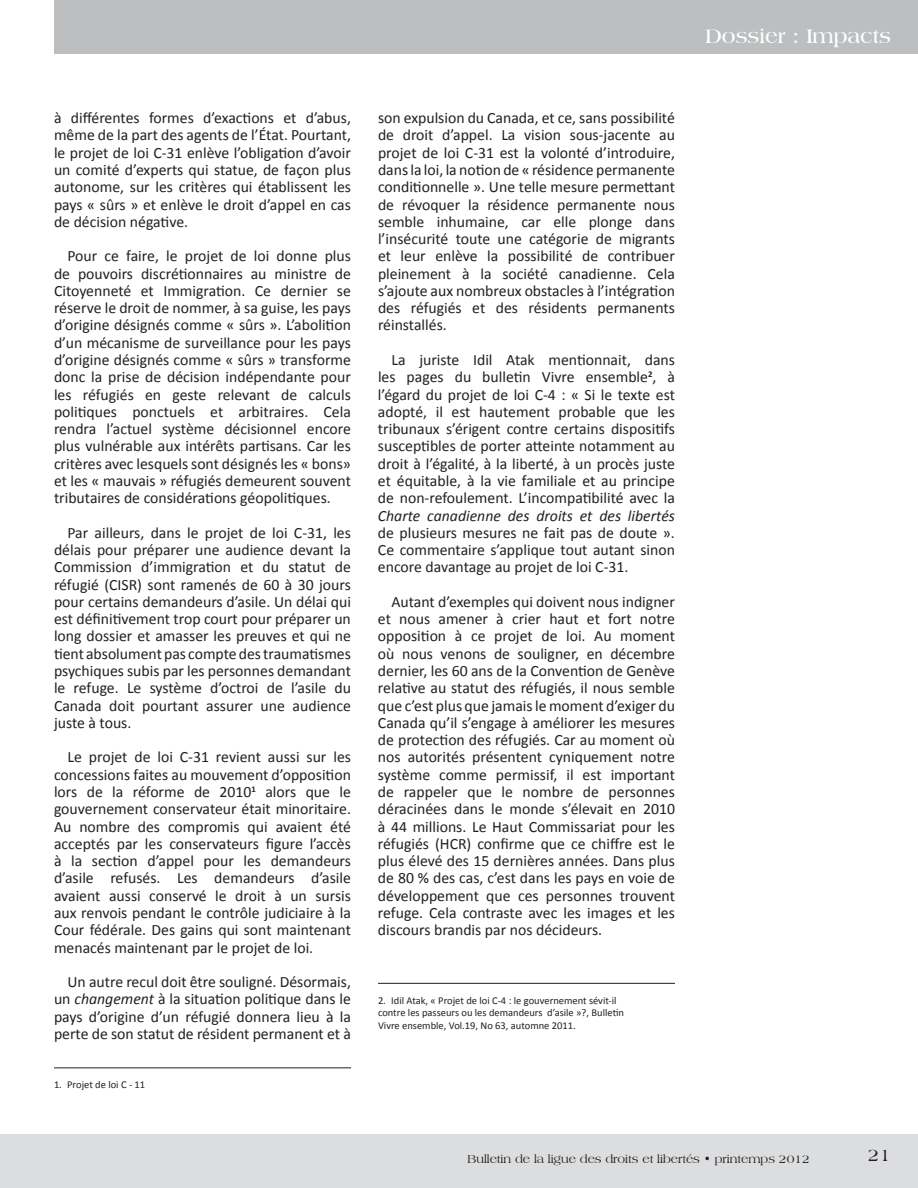
<style>
.page{position:relative;width:918px;height:1188px;background:#fff}
.page>*{position:absolute;margin:0;border:0;box-sizing:border-box;transform-origin:0 0}
.t1{font:700 21px "Americana BT";color:#fff}
.t2{font:18px "Americana BT";color:#231f20}
.t3{font:15.75px/17.2px "Calibri";color:#231f20;text-align:justify}
.t4{font:italic 15.75px "Calibri";color:#231f20}
.t5{font:12px "Americana BT";color:#231f20}
.t6{font:10.5px/12.6px "Calibri";color:#231f20}
.s1{font-style:italic}
</style>
<div class="page">
<hr style="left:54px;top:1067px;width:297px;height:1px;background:#231f20">
<hr style="left:378px;top:983px;width:297px;height:1px;background:#231f20">
<div style="left:0;top:1134px;width:918px;height:54px;background:#dcddde"></div>
<div style="left:54px;top:0;width:864px;height:54px;background:#bcbec0"></div>
<p class="t3" style="left:54px;top:109px;width:299px">à différentes formes d’exactions et d’abus, même de la part des agents de l’État. Pourtant, le projet de loi C-31 enlève l’obligation d’avoir un comité d’experts qui statue, de façon plus autonome, sur les critères qui établissent les pays « sûrs » et enlève le droit d’appel en cas de décision négative.</p>
<p class="t3" style="left:54px;top:248px;width:299px;text-indent:13px">Pour ce faire, le projet de loi donne plus de pouvoirs discrétionnaires au ministre de Citoyenneté et Immigration. Ce dernier se réserve le droit de nommer, à sa guise, les pays d’origine désignés comme « sûrs ». L’abolition d’un mécanisme de surveillance pour les pays d’origine désignés comme « sûrs » transforme donc la prise de décision indépendante pour les réfugiés en geste relevant de calculs politiques ponctuels et arbitraires. Cela rendra l’actuel système décisionnel encore plus vulnérable aux intérêts partisans. Car les critères avec lesquels sont désignés les « bons» et les « mauvais » réfugiés demeurent souvent tributaires de considérations géopolitiques.</p>
<p class="t3" style="left:54px;top:524px;width:298px;text-indent:13px">Par ailleurs, dans le projet de loi C-31, les délais pour préparer une audience devant la Commission d’immigration et du statut de réfugié (CISR) sont ramenés de 60 à 30 jours pour certains demandeurs d’asile. Un délai qui est définitivement trop court pour préparer un long dossier et amasser les preuves et qui ne tient absolument pas compte des traumatismes psychiques subis par les personnes demandant le refuge. Le système d’octroi de l’asile du Canada doit pourtant assurer une audience juste à tous.</p>
<p class="t3" style="left:54px;top:749px;width:299px;text-indent:13px">Le projet de loi C-31 revient aussi sur les concessions faites au mouvement d’opposition lors de la réforme de 2010<sup>1</sup> alors que le gouvernement conservateur était minoritaire.<br>Au nombre des compromis qui avaient été acceptés par les conservateurs figure l’accès à la section d’appel pour les demandeurs d’asile refusés. Les demandeurs d’asile avaient aussi conservé le droit à un sursis aux renvois pendant le contrôle judiciaire à la Cour fédérale. Des gains qui sont maintenant menacés maintenant par le projet de loi.</p>
<p class="t3" style="left:54px;top:973px;width:299px;text-indent:13px">Un autre recul doit être souligné. Désormais, un <span class="s1">changement</span> à la situation politique dans le pays d’origine d’un réfugié donnera lieu à la perte de son statut de résident permanent et à</p>
<p class="t6" style="left:54px;top:1078px;width:93px">1. Projet de loi C - 11</p>
<p class="t3" style="left:378px;top:109px;width:298px">son expulsion du Canada, et ce, sans possibilité de droit d’appel. La vision sous-jacente au projet de loi C-31 est la volonté d’introduire, dans la loi, la notion de « résidence permanente conditionnelle ». Une telle mesure permettant de révoquer la résidence permanente nous semble inhumaine, car elle plonge dans l’insécurité toute une catégorie de migrants et leur enlève la possibilité de contribuer pleinement à la société canadienne. Cela s’ajoute aux nombreux obstacles à l’intégration des réfugiés et des résidents permanents réinstallés.</p>
<p class="t3" style="left:378px;top:351px;width:299px;text-indent:14px">La juriste Idil Atak mentionnait, dans les pages du bulletin Vivre ensemble<sup>2</sup>, à l’égard du projet de loi C-4 : « Si le texte est adopté, il est hautement probable que les tribunaux s’érigent contre certains dispositifs susceptibles de porter atteinte notamment au droit à l’égalité, à la liberté, à un procès juste et équitable, à la vie familiale et au principe de non-refoulement. L’incompatibilité avec la</p>
<p class="t4" style="left:378px;top:505px;width:299px">Charte canadienne des droits et des libertés</p>
<p class="t3" style="left:378px;top:524px;width:298px">de plusieurs mesures ne fait pas de doute ».<br>Ce commentaire s’applique tout autant sinon encore davantage au projet de loi C-31.</p>
<p class="t3" style="left:378px;top:593px;width:299px;text-indent:13px">Autant d’exemples qui doivent nous indigner et nous amener à crier haut et fort notre opposition à ce projet de loi. Au moment où nous venons de souligner, en décembre dernier, les 60 ans de la Convention de Genève relative au statut des réfugiés, il nous semble que c’est plus que jamais le moment d’exiger du Canada qu’il s’engage à améliorer les mesures de protection des réfugiés. Car au moment où nos autorités présentent cyniquement notre système comme permissif, il est important de rappeler que le nombre de personnes déracinées dans le monde s’élevait en 2010 à 44 millions. Le Haut Commissariat pour les réfugiés (HCR) confirme que ce chiffre est le plus élevé des 15 dernières années. Dans plus de 80 % des cas, c’est dans les pays en voie de développement que ces personnes trouvent refuge. Cela contraste avec les images et les discours brandis par nos décideurs.</p>
<p class="t6" style="left:378px;top:994px;width:248px">2. Idil Atak, « Projet de loi C-4 : le gouvernement sévit-il contre les passeurs ou les demandeurs d’asile »?, Bulletin<br>Vivre ensemble, Vol.19, No 63, automne 2011.</p>
<h1 class="t1" style="left:705px;top:23px;width:187px">Dossier : Impacts</h1>
<p class="t5" style="left:468px;top:1152px;width:344px">Bulletin de la ligue des droits et libertés • printemps 2012</p>
<p class="t2" style="left:868px;top:1144px;width:25px">21</p>
</div>
